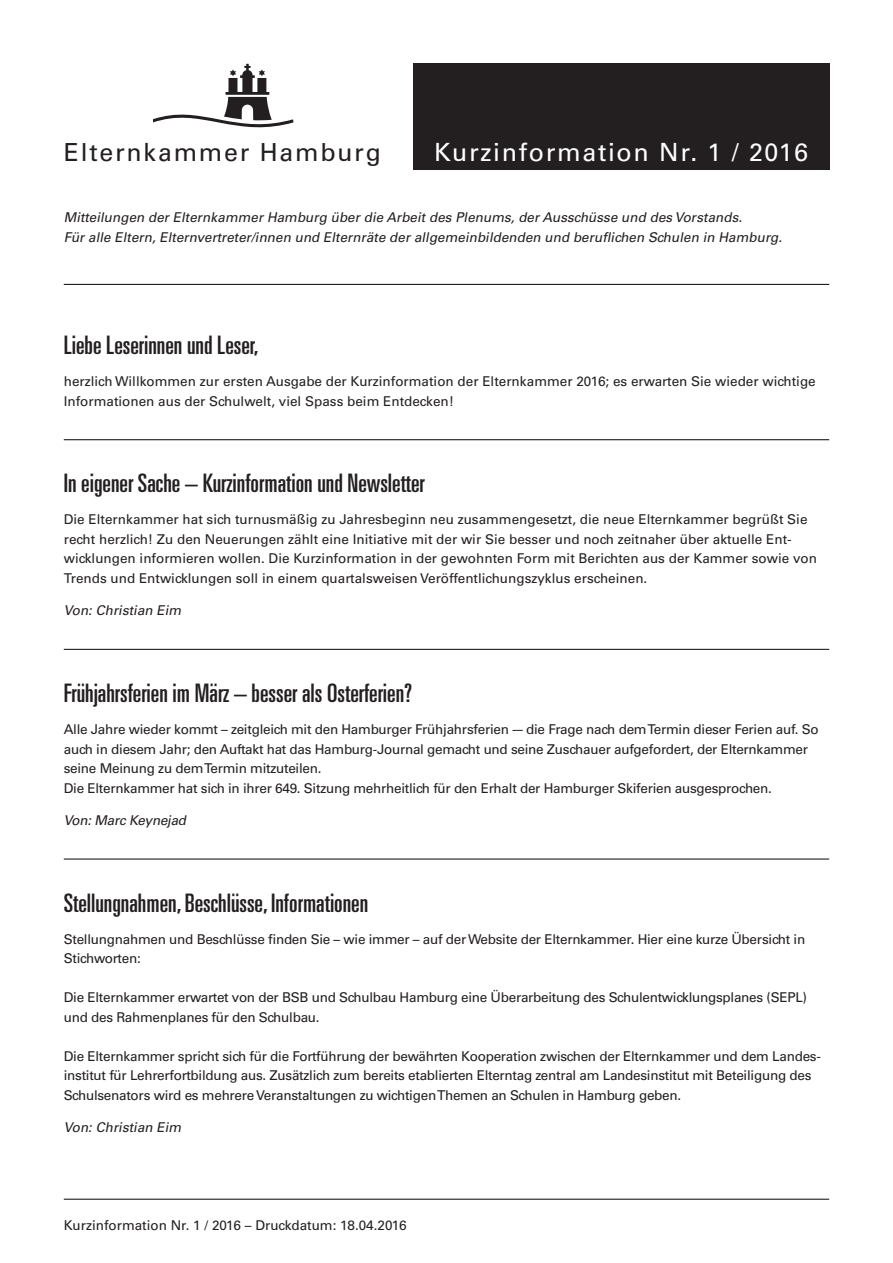
<style>
.page{position:relative;width:893px;height:1263px;background:#fff}
.page>*{position:absolute;margin:0;border:0;box-sizing:border-box;transform-origin:0 0}
.Absatzformat_1{font:ultra-condensed 25.5px "Univers LT Std";color:#231f20}
.Absatzformat_1-2{font:25.05px "Univers LT Std";letter-spacing:.065em;color:#fff}
.t1{font:24.9px "Univers LT Std";letter-spacing:.07em;color:#231f20}
.Absatzformat_2{font:13.5px/19.5px "Univers LT Std";letter-spacing:-.02em;color:#231f20}
.Absatzformat_2-2{font:13.5px/19.5px "Univers LT Std";color:#231f20}
.Absatzformat_4{font:italic 13.5px "Univers LT Std";color:#231f20}
</style>
<div class="page">
<div style="left:413px;top:64px;width:416px;height:106px;background:#231f20"></div>
<hr style="left:64px;top:439px;width:765px;height:1px;background:#231f20">
<hr style="left:64px;top:649px;width:765px;height:1px;background:#231f20">
<svg style="left:153px;top:64px;width:140px;height:64px"></svg>
<hr style="left:64px;top:284px;width:765px;height:1px;background:#231f20">
<hr style="left:64px;top:1198px;width:765px;height:2px;background:#231f20">
<hr style="left:64px;top:858px;width:765px;height:2px;background:#231f20">
<p class="t1" style="left:64px;top:137px;width:319px">Elternkammer Hamburg</p>
<p class="Absatzformat_1-2" style="left:434px;top:137px;width:375px">Kurzinformation Nr. 1 / 2016</p>
<p class="Absatzformat_4" style="left:64px;top:210px;width:683px">Mitteilungen der Elternkammer Hamburg über die Arbeit des Plenums, derAusschüsse und des Vorstands.</p>
<p class="Absatzformat_4" style="left:64px;top:229px;width:723px">Für alle Eltern, Elternvertreter/innen und Elternräte der allgemeinbildenden und beruflichen Schulen in Hamburg.</p>
<p class="Absatzformat_1" style="left:64px;top:330px;width:196px">Liebe Leserinnen und Leser,</p>
<p class="Absatzformat_2-2" style="left:64px;top:372px;width:753px">herzlich Willkommen zur ersten Ausgabe der Kurzinformation der Elternkammer 2016; es erwarten Sie wieder wichtige<br>Informationen aus der Schulwelt, viel Spass beim Entdecken!</p>
<p class="Absatzformat_1" style="left:64px;top:469px;width:362px">In eigener Sache – Kurzinformation und Newsletter</p>
<p class="Absatzformat_2-2" style="left:64px;top:510px;width:755px">Die Elternkammer hat sich turnusmäßig zu Jahresbeginn neu zusammengesetzt, die neue Elternkammer begrüßt Sie recht herzlich! Zu den Neuerungen zählt eine Initiative mit der wir Sie besser und noch zeitnaher über aktuelle Ent&shy;wicklungen informieren wollen. Die Kurzinformation in der gewohnten Form mit Berichten aus der Kammer sowie von Trends und Entwicklungen soll in einem quartalsweisen Veröffentlichungszyklus erscheinen.</p>
<p class="Absatzformat_4" style="left:64px;top:602px;width:122px">Von: Christian Eim</p>
<p class="Absatzformat_1" style="left:64px;top:678px;width:350px">Frühjahrsferien im März – besser als Osterferien?</p>
<p class="Absatzformat_2" style="left:64px;top:720px;width:756px">Alle Jahre wieder kommt – zeitgleich mit den Hamburger Frühjahrsferien -– die Frage nach dem Termin dieser Ferien auf. So auch in diesem Jahr; den Auftakt hat das Hamburg-Journal gemacht und seine Zuschauer aufgefordert, der Elternkammer seine Meinung zu dem Termin mitzuteilen.<br>Die Elternkammer hat sich in ihrer 649. Sitzung mehrheitlich für den Erhalt der Hamburger Skiferien ausgesprochen.</p>
<p class="Absatzformat_4" style="left:64px;top:812px;width:127px">Von:Marc Keynejad</p>
<p class="Absatzformat_1" style="left:64px;top:888px;width:306px">Stellungnahmen, Beschlüsse, Informationen</p>
<p class="Absatzformat_2" style="left:64px;top:929px;width:743px">Stellungnahmen und Beschlüsse finden Sie – wie immer – auf der Website der Elternkammer. Hier eine kurze Übersicht in<br>Stichworten:</p>
<p class="Absatzformat_2" style="left:64px;top:988px;width:745px">Die Elternkammer erwartet von der BSB und Schulbau Hamburg eine Überarbeitung des Schulentwicklungsplanes (SEPL) und des Rahmenplanes für den Schulbau.</p>
<p class="Absatzformat_2" style="left:64px;top:1046px;width:759px">Die Elternkammer spricht sich für die Fortführung der bewährten Kooperation zwischen der Elternkammer und dem Landes&shy;institut für Lehrerfortbildung aus. Zusätzlich zum bereits etablierten Elterntag zentral am Landesinstitut mit Beteiligung des<br>Schulsenators wird es mehrere Veranstaltungen zu wichtigen Themen an Schulen in Hamburg geben.</p>
<p class="Absatzformat_4" style="left:64px;top:1119px;width:122px">Von: Christian Eim</p>
<p class="Absatzformat_2-2" style="left:64px;top:1216px;width:344px">Kurzinformation Nr. 1 / 2016 – Druckdatum: 18.04.2016</p>
</div>
